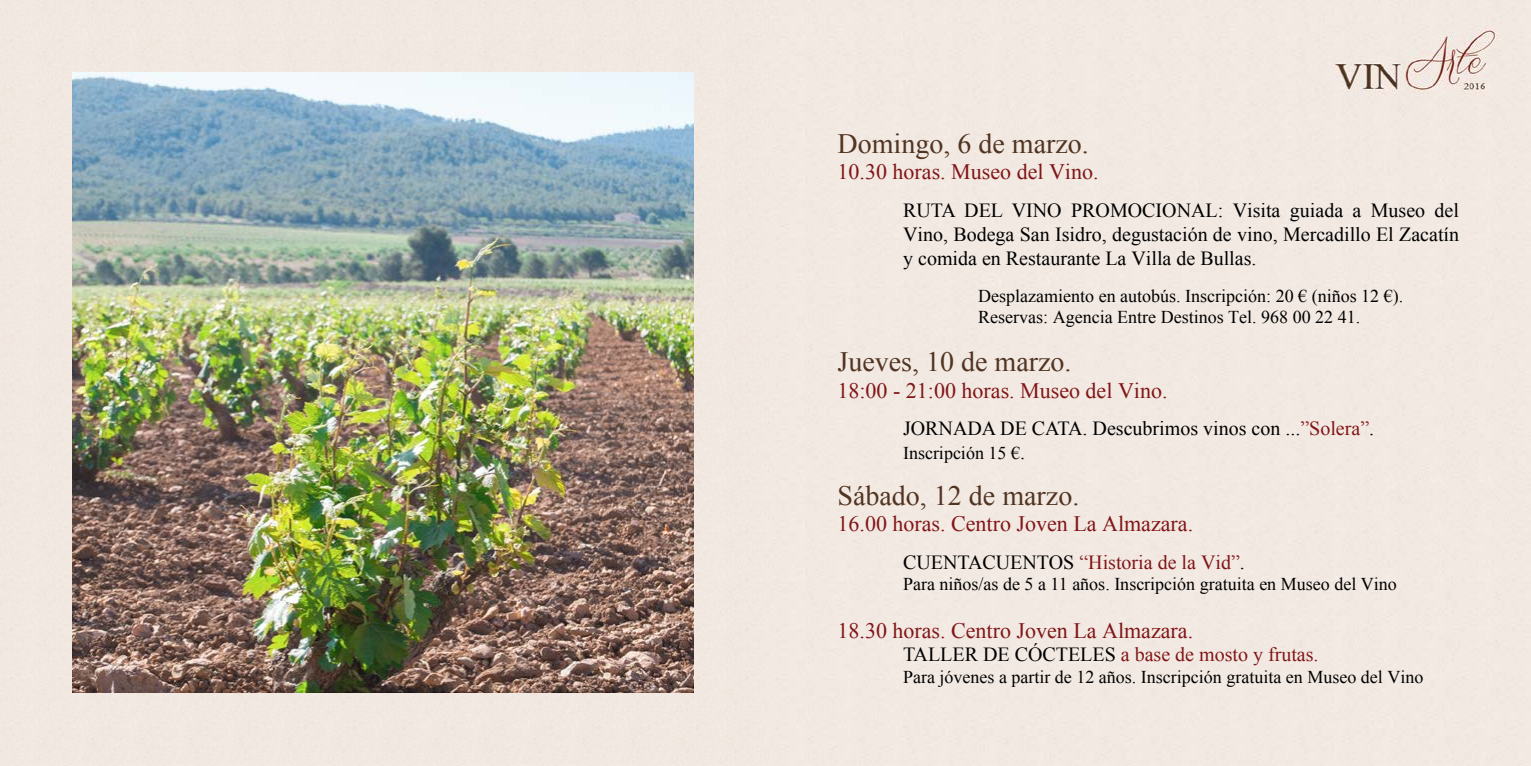
<style>
.page{position:relative;width:1531px;height:766px;background:#fff}
.page>*{position:absolute;margin:0;border:0;box-sizing:border-box;transform-origin:0 0}
.t1{font:28px "Iskoola Pota";color:#513422}
.t2{font:22px "Iskoola Pota";color:#811517}
.t3{font:20px/24px "Iskoola Pota";color:#000;text-align:justify}
.t4{font:20px "Iskoola Pota";color:#811517}
.t5{font:18px/21.6px "Iskoola Pota";color:#000}
.s1{color:#811517}
.s2{font-size:20px}
.s3{color:#000}
</style>
<div class="page">
<div style="left:0;top:0;width:1531px;height:765px;background:#f2e9e2"></div>
<img style="left:72px;top:72px;width:621px;height:620px">
<h1 class="t1" style="left:837px;top:127px;width:253px">Domingo, 6 de marzo.</h1>
<p class="t2" style="left:837px;top:159px;width:262px">10.30 horas. Museo del Vino.</p>
<p class="t3" style="left:903px;top:198px;width:557px">RUTA DEL VINO PROMOCIONAL: Visita guiada a Museo del Vino, Bodega San Isidro, degustación de vino, Mercadillo El Zacatín y comida en Restaurante La Villa de Bullas.</p>
<p class="t5" style="left:978px;top:285px;width:426px">Desplazamiento en autobús. Inscripción: 20 € (niños 12 €).<br>Reservas: Agencia Entre Destinos Tel. 968 00 22 41.</p>
<h1 class="t1" style="left:837px;top:345px;width:236px">Jueves, 10 de marzo.</h1>
<p class="t2" style="left:837px;top:377px;width:331px">18:00 - 21:00 horas. Museo del Vino.</p>
<p class="t3" style="left:903px;top:416px;width:473px">JORNADA DE CATA. Descubrimos vinos con ...<span class="s1">”Solera”</span>.</p>
<p class="t5" style="left:903px;top:442px;width:123px">Inscripción 15 €<span class="s2">.</span></p>
<h1 class="t1" style="left:837px;top:479px;width:243px">Sábado, 12 de marzo.</h1>
<p class="t2" style="left:837px;top:511px;width:357px">16.00 horas. Centro Joven La Almazara.</p>
<p class="t4" style="left:903px;top:550px;width:343px"><span class="s3">CUENTACUENTOS</span> “Historia de la Vid”<span class="s3">.</span></p>
<p class="t5" style="left:903px;top:573px;width:495px">Para niños/as de 5 a 11 años. Inscripción gratuita en Museo del Vino</p>
<p class="t2" style="left:837px;top:618px;width:357px">18.30 horas. Centro Joven La Almazara.</p>
<p class="t4" style="left:903px;top:642px;width:417px"><span class="s3">TALLER DE CÓCTELES</span> a base de mosto y frutas.</p>
<p class="t5" style="left:903px;top:665px;width:522px">Para jóvenes a partir de 12 años. Inscripción gratuita en Museo del Vino</p>
</div>
